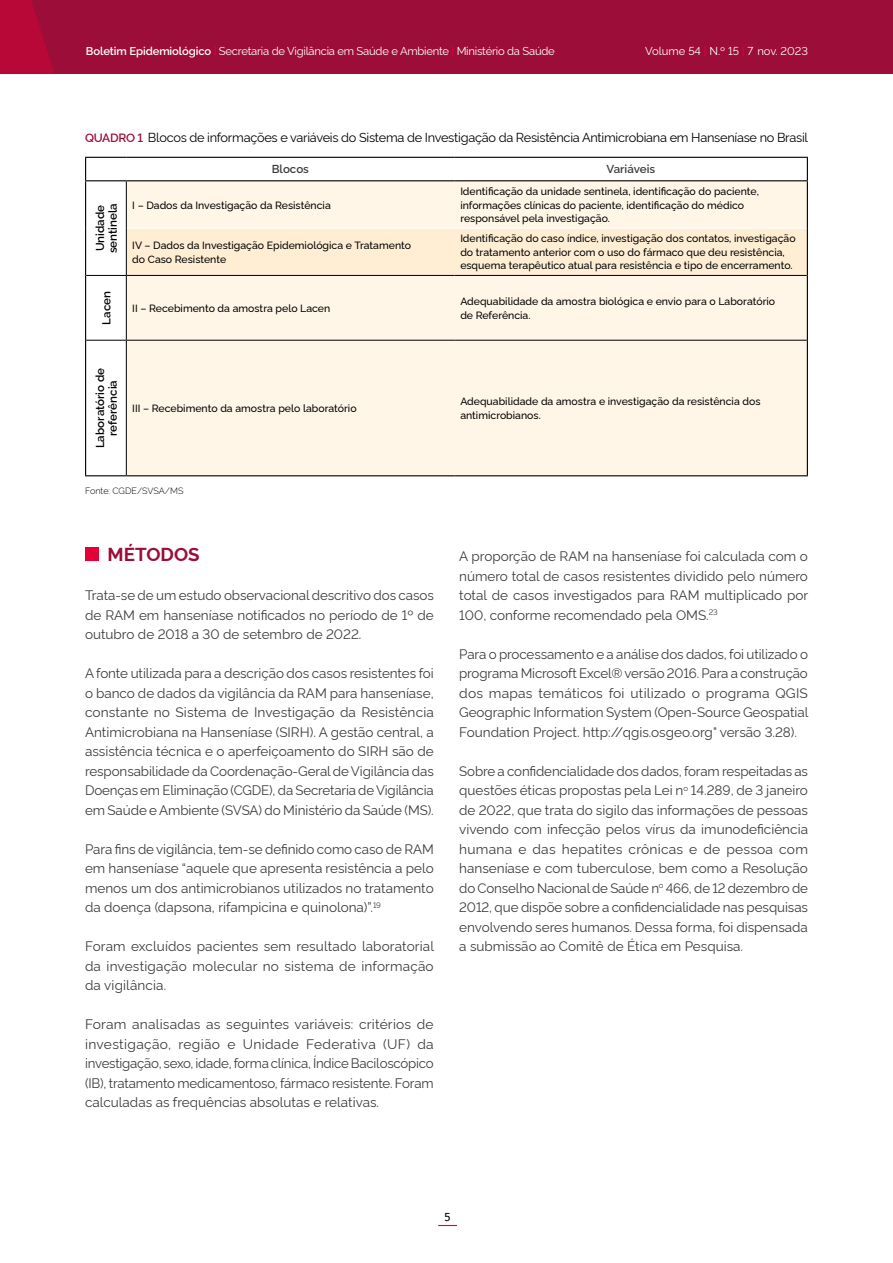
<style>
.page{position:relative;width:893px;height:1263px;background:#fff}
.page>*{position:absolute;margin:0;border:0;box-sizing:border-box;transform-origin:0 0}
.t1{font:700 18.75px "Rawline";color:#9c0d39}
.t2{font:13.5px/19.5px "Rawline";color:#3c3c3b;text-align:justify}
.t3{font:12.75px "Rawline";letter-spacing:-.02em;color:#000}
.t4{font:12px "Fira Sans";color:#000}
.t5{font:600 11.55px/12.8px "Rawline";color:#000}
.t6{font:600 11.55px "Rawline";color:#3c3c3b}
.t7{font:11.25px "Rawline";letter-spacing:-.02em;color:#fff}
.t8{font:11.25px "Rawline";color:#fff}
.t9{font:500 10.5px/13.5px "Rawline";color:#000}
.t10{font:300 9px "Rawline";letter-spacing:-.01em;color:#000}
.s1{font-weight:600}
.s2{font-weight:500;color:#e40138}
.s3{font-weight:600;font-size:12px;color:#9c0d39}
</style>
<div class="page">
<div style="left:0;top:0;width:893px;height:74px;background:#9c0d39"></div>
<svg style="left:438px;top:1225px;width:19px;height:1px"></svg>
<svg style="left:0;top:0;width:54px;height:74px"></svg>
<div style="left:127px;top:181px;width:680px;height:294px;background:#fff6e7"></div>
<div style="left:127px;top:229px;width:680px;height:46px;background:#ffeed4"></div>
<hr style="left:85px;top:180px;width:41px;height:1px;background:#000">
<hr style="left:126px;top:180px;width:328px;height:1px;background:#000">
<hr style="left:454px;top:180px;width:354px;height:1px;background:#000">
<hr style="left:127px;top:228px;width:327px;height:1px;background:#fff">
<hr style="left:454px;top:228px;width:353px;height:1px;background:#fff">
<hr style="left:86px;top:275px;width:40px;height:1px;background:#000">
<hr style="left:126px;top:275px;width:328px;height:1px;background:#000">
<hr style="left:454px;top:275px;width:353px;height:1px;background:#000">
<hr style="left:86px;top:340px;width:40px;height:1px;background:#000">
<hr style="left:126px;top:340px;width:328px;height:1px;background:#000">
<hr style="left:454px;top:340px;width:353px;height:1px;background:#000">
<hr style="left:85px;top:157px;width:41px;height:1px;background:#000">
<svg style="left:85px;top:158px;width:1px;height:22px"></svg>
<hr style="left:126px;top:157px;width:328px;height:1px;background:#000">
<hr style="left:454px;top:157px;width:354px;height:1px;background:#000">
<svg style="left:807px;top:158px;width:1px;height:22px"></svg>
<hr style="left:85px;top:181px;width:1px;height:47px;background:#000">
<hr style="left:85px;top:228px;width:1px;height:47px;background:#000">
<hr style="left:807px;top:181px;width:1px;height:47px;background:#000">
<hr style="left:807px;top:228px;width:1px;height:47px;background:#000">
<hr style="left:85px;top:275px;width:1px;height:65px;background:#000">
<hr style="left:807px;top:275px;width:1px;height:65px;background:#000">
<hr style="left:85px;top:340px;width:1px;height:135px;background:#000">
<hr style="left:807px;top:340px;width:1px;height:135px;background:#000">
<hr style="left:85px;top:475px;width:41px;height:1px;background:#000">
<hr style="left:126px;top:475px;width:328px;height:1px;background:#000">
<hr style="left:454px;top:475px;width:354px;height:1px;background:#000">
<hr style="left:126px;top:181px;width:1px;height:47px;background:#000">
<hr style="left:126px;top:228px;width:1px;height:47px;background:#000">
<hr style="left:126px;top:276px;width:1px;height:64px;background:#000">
<hr style="left:126px;top:341px;width:1px;height:134px;background:#000">
<div style="left:85px;top:547px;width:14px;height:14px;background:#e40138"></div>
<p class="t7" style="left:86px;top:42px;width:470px"><span class="s1">Boletim Epidemiológico</span> <span class="s2">|</span> Secretaria de Vigilância em Saúde e Ambiente <span class="s2">|</span> Ministério da Saúde</p>
<p class="t8" style="left:645px;top:43px;width:164px">Volume 54 <span class="s2">|</span> N.º 15 <span class="s2">|</span> 7 nov. 2023</p>
<p class="t3" style="left:85px;top:128px;width:724px"><span class="s3">QUADRO 1</span> Blocos de informações e variáveis do Sistema de Investigação da Resistência Antimicrobiana em Hanseníase no Brasil</p>
<p class="t6" style="left:272px;top:160px;width:39px">Blocos</p>
<p class="t6" style="left:607px;top:160px;width:50px">Variáveis</p>
<p class="t5" style="left:93px;top:253px;width:52px;rotate:-90deg">Unidade sentinela</p>
<p class="t9" style="left:132px;top:197px;width:200px">I – Dados da Investigação da Resistência</p>
<p class="t9" style="left:460px;top:184px;width:300px">Identificação da unidade sentinela, identificação do paciente, informações clínicas do paciente, identificação do médico responsável pela investigação.</p>
<p class="t9" style="left:132px;top:238px;width:280px">IV – Dados da Investigação Epidemiológica e Tratamento do Caso Resistente</p>
<p class="t9" style="left:460px;top:231px;width:337px">Identificação do caso índice, investigação dos contatos, investigação do tratamento anterior com o uso do fármaco que deu resistência, esquema terapêutico atual para resistência e tipo de encerramento.</p>
<p class="t5" style="left:99px;top:324px;width:35px;rotate:-90deg">Lacen</p>
<p class="t9" style="left:132px;top:300px;width:200px">II – Recebimento da amostra pelo Lacen</p>
<p class="t9" style="left:460px;top:294px;width:316px">Adequabilidade da amostra biológica e envio para o Laboratório de Referência.</p>
<p class="t5" style="left:93px;top:448px;width:82px;text-align:center;rotate:-90deg">Laboratório de referência</p>
<p class="t9" style="left:132px;top:401px;width:226px">III – Recebimento da amostra pelo laboratório</p>
<p class="t9" style="left:460px;top:394px;width:302px">Adequabilidade da amostra e investigação da resistência dos antimicrobianos.</p>
<p class="t10" style="left:85px;top:484px;width:100px">Fonte: CGDE/SVSA/MS</p>
<h1 class="t1" style="left:108px;top:540px;width:93px">MÉTODOS</h1>
<p class="t2" style="left:85px;top:584px;width:350px">Trata-se de um estudo observacional descritivo dos casos de RAM em hanseníase notificados no período de 1º de outubro de 2018 a 30 de setembro de 2022.</p>
<p class="t2" style="left:85px;top:662px;width:350px">A fonte utilizada para a descrição dos casos resistentes foi o banco de dados da vigilância da RAM para hanseníase, constante no Sistema de Investigação da Resistência Antimicrobiana na Hanseníase (SIRH). A gestão central, a assistência técnica e o aperfeiçoamento do SIRH são de responsabilidade da Coordenação-Geral de Vigilância das Doenças em Eliminação (CGDE), da Secretaria de Vigilância em Saúde e Ambiente (SVSA) do Ministério da Saúde (MS).</p>
<p class="t2" style="left:85px;top:838px;width:350px">Para fins de vigilância, tem-se definido como caso de RAM em hanseníase “aquele que apresenta resistência a pelo menos um dos antimicrobianos utilizados no tratamento da doença (dapsona, rifampicina e quinolona)”.<sup>19</sup></p>
<p class="t2" style="left:85px;top:935px;width:351px">Foram excluídos pacientes sem resultado laboratorial da investigação molecular no sistema de informação da vigilância.</p>
<p class="t2" style="left:85px;top:1013px;width:350px">Foram analisadas as seguintes variáveis: critérios de investigação, região e Unidade Federativa (UF) da investigação, sexo, idade, forma clínica, Índice Baciloscópico (IB), tratamento medicamentoso, fármaco resistente. Foram calculadas as frequências absolutas e relativas.</p>
<p class="t2" style="left:459px;top:545px;width:350px">A proporção de RAM na hanseníase foi calculada com o número total de casos resistentes dividido pelo número total de casos investigados para RAM multiplicado por 100, conforme recomendado pela OMS.<sup>23</sup></p>
<p class="t2" style="left:459px;top:643px;width:351px">Para o processamento e a análise dos dados, foi utilizado o programa Microsoft Excel® versão 2016. Para a construção dos mapas temáticos foi utilizado o programa QGIS Geographic Information System (Open-Source Geospatial Foundation Project. http://qgis.osgeo.org" versão 3.28).</p>
<p class="t2" style="left:459px;top:760px;width:350px">Sobre a confidencialidade dos dados, foram respeitadas as questões éticas propostas pela Lei n<sup>o</sup> 14.289, de 3 janeiro de 2022, que trata do sigilo das informações de pessoas vivendo com infecção pelos vírus da imunodeficiência humana e das hepatites crônicas e de pessoa com hanseníase e com tuberculose, bem como a Resolução do Conselho Nacional de Saúde n<sup>o</sup> 466, de 12 dezembro de 2012, que dispõe sobre a confidencialidade nas pesquisas envolvendo seres humanos. Dessa forma, foi dispensada a submissão ao Comitê de Ética em Pesquisa.</p>
<p class="t4" style="left:445px;top:1207px;width:8px">5</p>
</div>
